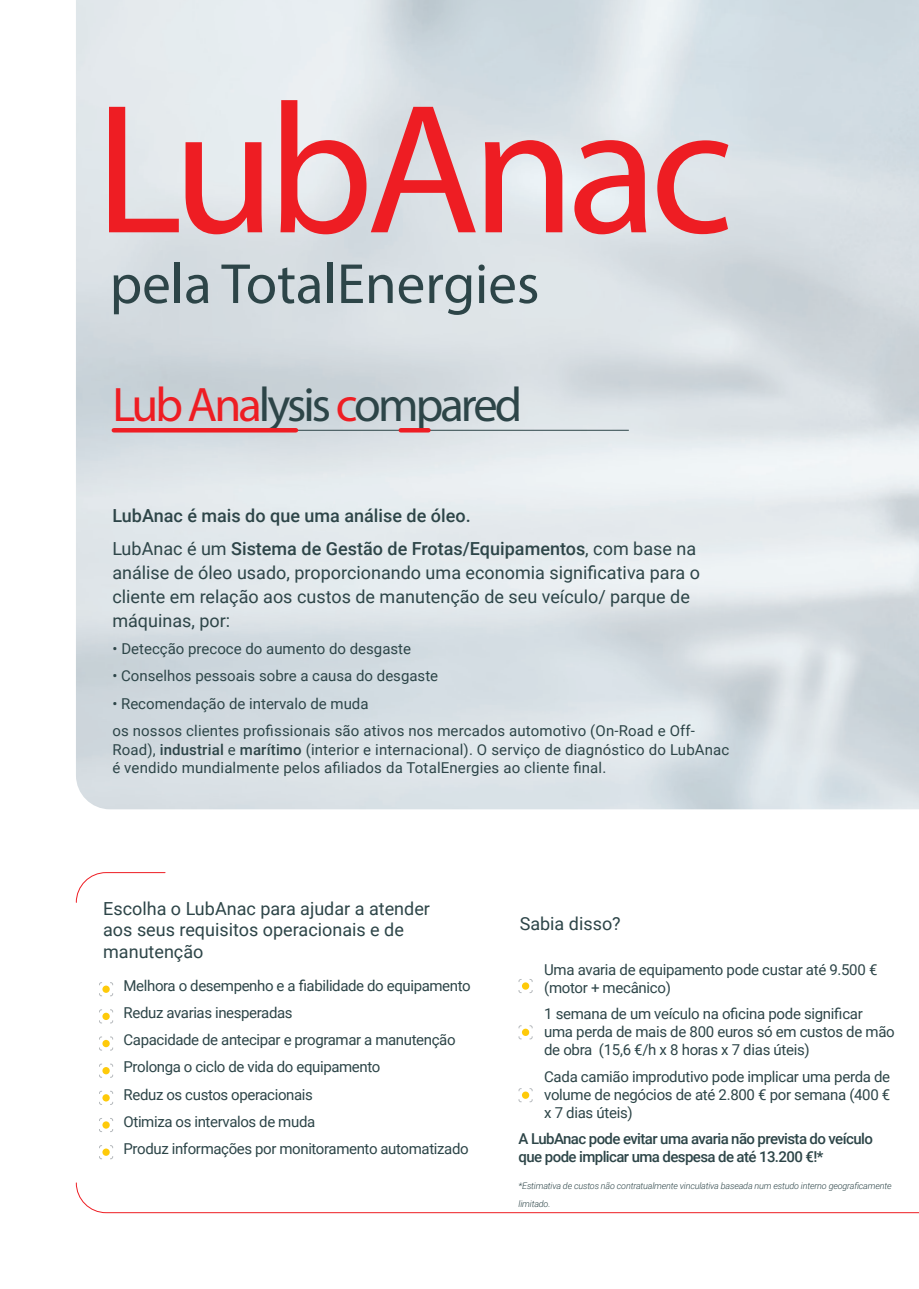
<style>
.page{position:relative;width:919px;height:1289px;background:#fff}
.page>*{position:absolute;margin:0;border:0;box-sizing:border-box;transform-origin:0 0}
.t1{font:186px "Myriad Pro";letter-spacing:-.04em;color:#ee1d23}
.t2{font:57px "Myriad Pro";color:#2d4548}
.t3{font:48.6px "Myriad Pro";letter-spacing:-.06em;color:#2d4548}
.t4{font:18px/24px "Roboto";color:#2d4548}
.t5{font:500 18px "Roboto";color:#2d4548}
.t6{font:15px/18px "Roboto";letter-spacing:-.02em;color:#2d4548}
.t7{font:15px/18.8px "Roboto";letter-spacing:.01em;color:#2d4548}
.t8{font:15px "Roboto";color:#2d4548}
.t9{font:500 15px/18px "Roboto";letter-spacing:-.04em;color:#2d4548}
.t10{font:italic 300 9px/18px "Roboto";letter-spacing:-.02em;color:#2d4548}
.s1{color:#ee1d23}
.s2{font-weight:500}
</style>
<div class="page">
<img style="left:76px;top:0;width:842px;height:809px">
<hr style="left:279px;top:430px;width:349px;height:1px;background:#2d4548">
<hr style="left:114px;top:428px;width:182px;height:4px;background:#ee1d23">
<hr style="left:401px;top:428px;width:27px;height:4px;background:#ee1d23">
<svg style="left:76px;top:1182px;width:842px;height:31px"></svg>
<svg style="left:76px;top:872px;width:90px;height:31px"></svg>
<svg style="left:99px;top:982px;width:14px;height:14px"></svg>
<div style="left:102px;top:985px;width:8px;height:7px;background:#feca0a;border-radius:50%"></div>
<svg style="left:99px;top:1009px;width:14px;height:14px"></svg>
<svg style="left:102px;top:1012px;width:8px;height:8px"></svg>
<svg style="left:99px;top:1036px;width:14px;height:14px"></svg>
<svg style="left:102px;top:1039px;width:8px;height:8px"></svg>
<svg style="left:99px;top:1063px;width:14px;height:14px"></svg>
<div style="left:102px;top:1067px;width:8px;height:7px;background:#feca0a;border-radius:50%"></div>
<svg style="left:99px;top:1090px;width:14px;height:15px"></svg>
<div style="left:102px;top:1094px;width:8px;height:7px;background:#feca0a;border-radius:50%"></div>
<svg style="left:99px;top:1118px;width:14px;height:14px"></svg>
<div style="left:102px;top:1121px;width:8px;height:7px;background:#feca0a;border-radius:50%"></div>
<svg style="left:99px;top:1145px;width:14px;height:14px"></svg>
<div style="left:102px;top:1148px;width:8px;height:7px;background:#feca0a;border-radius:50%"></div>
<svg style="left:518px;top:979px;width:15px;height:14px"></svg>
<div style="left:522px;top:982px;width:7px;height:7px;background:#feca0a;border-radius:50%"></div>
<svg style="left:518px;top:1025px;width:15px;height:14px"></svg>
<div style="left:522px;top:1028px;width:7px;height:7px;background:#feca0a;border-radius:50%"></div>
<svg style="left:518px;top:1088px;width:15px;height:14px"></svg>
<div style="left:522px;top:1091px;width:7px;height:7px;background:#feca0a;border-radius:50%"></div>
<p class="t1" style="left:95px;top:55px;width:640px">LubAnac</p>
<p class="t2" style="left:110px;top:249px;width:431px">pela TotalEnergies</p>
<p class="t3" style="left:112px;top:375px;width:411px"><span class="s1">Lub Ana</span>lysis <span class="s1">c</span>ompared</p>
<p class="t5" style="left:112px;top:503px;width:360px">LubAnac é mais do que uma análise de óleo.</p>
<p class="t4" style="left:112px;top:535px;width:589px">LubAnac é um <span class="s2">Sistema de Gestão de Frotas/Equipamentos</span>, com base na análise de óleo usado, proporcionando uma economia significativa para o cliente em relação aos custos de manutenção de seu veículo/ parque de máquinas, por:</p>
<p class="t8" style="left:112px;top:638px;width:300px">• Detecção precoce do aumento do desgaste</p>
<p class="t8" style="left:112px;top:665px;width:327px">• Conselhos pessoais sobre a causa do desgaste</p>
<p class="t8" style="left:112px;top:692px;width:258px">• Recomendação de intervalo de muda</p>
<p class="t7" style="left:112px;top:720px;width:618px">os nossos clientes profissionais são ativos nos mercados automotivo (On-Road e Off-<br>Road), <span class="s2">industrial</span> e <span class="s2">marítimo</span> (interior e internacional). O serviço de diagnóstico do LubAnac é vendido mundialmente pelos afiliados da TotalEnergies ao cliente final.</p>
<p class="t4" style="left:103px;top:896px;width:328px;line-height:21.6px">Escolha o LubAnac para ajudar a atender aos seus requisitos operacionais e de manutenção</p>
<p class="t6" style="left:123px;top:975px;width:348px">Melhora o desempenho e a fiabilidade do equipamento</p>
<p class="t6" style="left:123px;top:1002px;width:171px">Reduz avarias inesperadas</p>
<p class="t6" style="left:123px;top:1030px;width:333px">Capacidade de antecipar e programar a manutenção</p>
<p class="t6" style="left:123px;top:1057px;width:258px">Prolonga o ciclo de vida do equipamento</p>
<p class="t6" style="left:123px;top:1084px;width:191px">Reduz os custos operacionais</p>
<p class="t6" style="left:123px;top:1111px;width:193px">Otimiza os intervalos de muda</p>
<p class="t6" style="left:123px;top:1139px;width:346px">Produz informações por monitoramento automatizado</p>
<p class="t4" style="left:519px;top:910px;width:103px">Sabia disso?</p>
<p class="t6" style="left:544px;top:959px;width:335px">Uma avaria de equipamento pode custar até 9.500 € (motor + mecânico)</p>
<p class="t6" style="left:544px;top:1004px;width:352px">1 semana de um veículo na oficina pode significar uma perda de mais de 800 euros só em custos de mão de obra (15,6 €/h x 8 horas x 7 dias úteis)</p>
<p class="t6" style="left:544px;top:1066px;width:348px;text-align:justify">Cada camião improdutivo pode implicar uma perda de volume de negócios de até 2.800 € por semana (400 € x 7 dias úteis)</p>
<p class="t9" style="left:518px;top:1129px;width:356px">A LubAnac pode evitar uma avaria não prevista do veículo que pode implicar uma despesa de até 13.200 €!*</p>
<p class="t10" style="left:518px;top:1176px;width:374px">*Estimativa de custos não contratualmente vinculativa baseada num estudo interno geograficamente limitado.</p>
</div>
